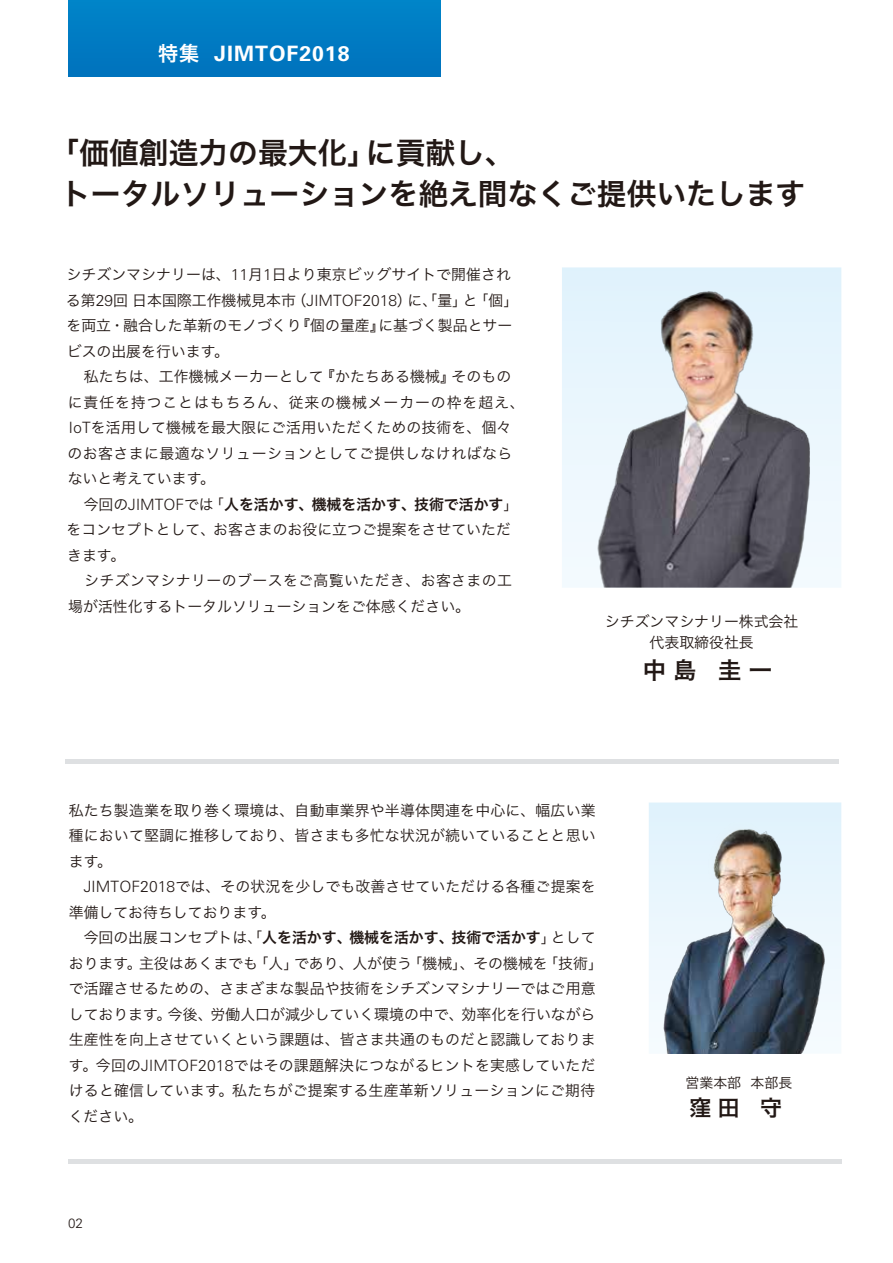
<style>
.page{position:relative;width:893px;height:1263px;background:#fff}
.page>*{position:absolute;margin:0;border:0;box-sizing:border-box;transform-origin:0 0}
.t1{font:29.7px/40.3px "Hira Kaku Pro W6";color:#221815}
.t2{font:23.4px "Hira Kaku Pro W6";color:#221815}
.t3{font:21.9px "Hira Kaku Pro W6";color:#221815}
.t4{font:700 21.15px "Univers";letter-spacing:.05em;color:#fff}
.t5{font:14.85px/25.5px "Hira Kaku Pro W3";letter-spacing:.01em;color:#221815}
.t6{font:14.85px "Hira Kaku Pro W6";color:#221815}
.t7{font:13.95px "Hira Kaku Pro W3";color:#221815}
.t8{font:300 13.35px "Zurich BT";color:#221815}
.s1{font-family:"Hira Kaku Pro W6";font-weight:400;font-size:20.25px}
.s2{font-family:"Zurich BT";font-weight:300;font-size:15.6px}
.s3{font-family:"Hira Kaku Pro W3"}
</style>
<div class="page">
<div style="left:65px;top:759px;width:774px;height:5px;background:#dee0e2"></div>
<div style="left:68px;top:1159px;width:774px;height:5px;background:#dee0e2"></div>
<div style="left:649px;top:802px;width:192px;height:252px;background:linear-gradient(to bottom,#e0f2fc,#f7fbfe)"></div>
<img style="left:654px;top:822px;width:181px;height:232px">
<svg style="left:562px;top:267px;width:279px;height:320px"></svg>
<img style="left:578px;top:275px;width:247px;height:313px">
<div style="left:68px;top:0;width:373px;height:77px;background:#007bc3"></div>
<h3 class="t4" style="left:158px;top:40px;width:193px"><span class="s1">特集</span> JIMTOF2018</h3>
<h1 class="t1" style="left:61px;top:132px;width:746px;text-indent:-12px">「価値創造力の最大化」に貢献し、<br>トータルソリューションを絶え間なくご提供いたします</h1>
<p class="t5" style="left:66px;top:261px;width:460px">シチズンマシナリーは、<span class="s2">11</span>月<span class="s2">1</span>日より東京ビッグサイトで開催される第<span class="s2">29</span>回日本国際工作機械見本市（<span class="s2">JIMTOF2018</span>）に、「量」と「個」を両立・融合した革新のモノづくり『個の量産』に基づく製品とサービスの出展を行います。<br>　私たちは、工作機械メーカーとして『かたちある機械』そのものに責任を持つことはもちろん、従来の機械メーカーの枠を超え、<br><span class="s2">IoT</span>を活用して機械を最大限にご活用いただくための技術を、個々のお客さまに最適なソリューションとしてご提供しなければならないと考えています。</p>
<p class="t6" style="left:69px;top:491px;width:451px"><span class="s3">　今回の</span><span class="s2">JIMTOF</span><span class="s3">では「</span>人を活かす、機械を活かす、技術で活かす<span class="s3">」</span></p>
<p class="t5" style="left:67px;top:516px;width:447px">をコンセプトとして、お客さまのお役に立つご提案をさせていただきます。<br>　シチズンマシナリーのブースをご高覧いただき、お客さまの工場が活性化するトータルソリューションをご体感ください。</p>
<p class="t5" style="left:605px;top:609px;width:195px;line-height:21.3px;text-align:center">シチズンマシナリー株式会社代表取締役社長</p>
<h2 class="t2" style="left:643px;top:649px;width:131px">中島 圭一</h2>
<p class="t5" style="left:69px;top:796px;width:528px;text-align:justify">私たち製造業を取り巻く環境は、自動車業界や半導体関連を中心に、幅広い業種において堅調に推移しており、皆さまも多忙な状況が続いていることと思います。</p>
<p class="t5" style="left:69px;top:873px;width:528px;text-indent:15px"><span class="s2">JIMTOF2018</span>では、その状況を少しでも改善させていただける各種ご提案を準備してお待ちしております。</p>
<p class="t6" style="left:69px;top:924px;width:528px"><span class="s3">　今回の出展コンセプトは、「</span>人を活かす、機械を活かす、技術で活かす<span class="s3">」として</span></p>
<p class="t5" style="left:69px;top:949px;width:536px">おります。主役はあくまでも「人」であり、人が使う「機械」、その機械を「技術」で活躍させるための、さまざまな製品や技術をシチズンマシナリーではご用意しております。今後、労働人口が減少していく環境の中で、効率化を行いながら生産性を向上させていくという課題は、皆さま共通のものだと認識しております。今回の<span class="s2">JIMTOF2018</span>ではその課題解決につながるヒントを実感していただけると確信しています。私たちがご提案する生産革新ソリューションにご期待ください。</p>
<p class="t8" style="left:68px;top:1215px;width:16px">02</p>
<p class="t7" style="left:685px;top:1070px;width:108px">営業本部 本部長</p>
<h3 class="t3" style="left:689px;top:1087px;width:94px">窪田 守</h3>
</div>
